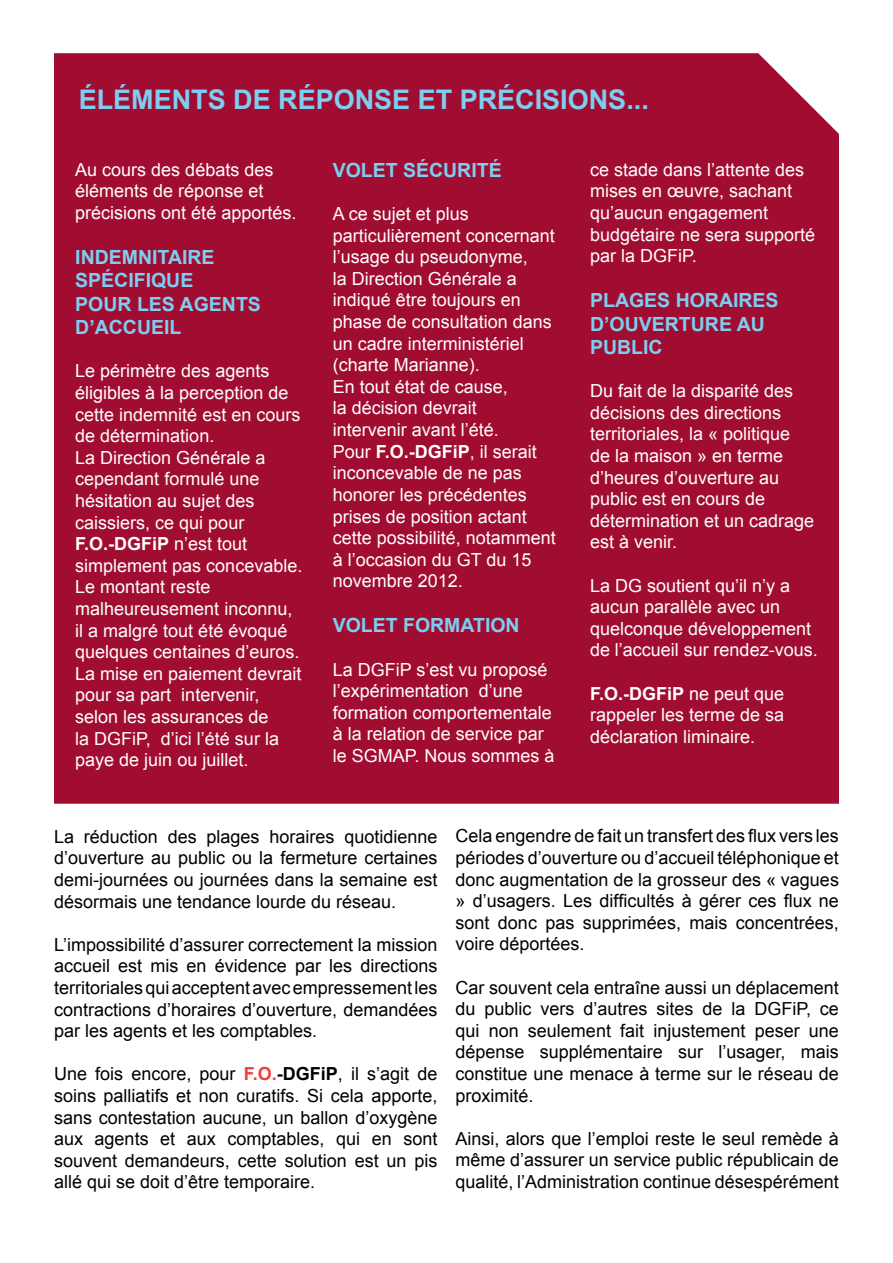
<style>
.page{position:relative;width:893px;height:1263px;background:#fff}
.page>*{position:absolute;margin:0;border:0;box-sizing:border-box;transform-origin:0 0}
.t1{font:700 27px "Arial";color:#7dcef1}
.t2{font:700 19.5px/23.4px "Arial";color:#7dcef1}
.t3{font:18px/21.6px "Arial";color:#fff}
.t4{font:18px/21.6px "Arial";color:#000;text-align:justify}
.s1{font-weight:700}
.s2{font-weight:700;color:#ef3e35}
</style>
<div class="page">
<div style="left:54px;top:53px;width:785px;height:751px;background:#a10d31"></div>
<h1 class="t1" style="left:79px;top:82px;width:572px">ÉLÉMENTS DE RÉPONSE ET PRÉCISIONS...</h1>
<p class="t3" style="left:75px;top:159px;width:223px">Au cours des débats des éléments de réponse et précisions ont été apportés.</p>
<p class="t2" style="left:75px;top:246px;width:187px">INDEMNITAIRE<br>SPÉCIFIQUE<br>POUR LES AGENTS<br>D’ACCUEIL</p>
<p class="t3" style="left:75px;top:360px;width:229px">Le périmètre des agents éligibles à la perception de cette indemnité est en cours de détermination.<br>La Direction Générale a cependant formulé une hésitation au sujet des caissiers, ce qui pour<br><span class="s1">F.O.-DGFiP</span> n’est tout simplement pas concevable.<br>Le montant reste malheureusement inconnu, il a malgré tout été évoqué quelques centaines d’euros.<br>La mise en paiement devrait pour sa part intervenir, selon les assurances de<br>la DGFiP, d’ici l’été sur la paye de juin ou juillet.</p>
<p class="t2" style="left:333px;top:159px;width:171px">VOLET SÉCURITÉ</p>
<p class="t3" style="left:333px;top:203px;width:225px">A ce sujet et plus particulièrement concernant l’usage du pseudonyme,<br>la Direction Générale a indiqué être toujours en phase de consultation dans un cadre interministériel (charte Marianne).<br>En tout état de cause,<br>la décision devrait<br>intervenir avant l’été.<br>Pour <span class="s1">F.O.-DGFiP</span>, il serait inconcevable de ne pas honorer les précédentes prises de position actant cette possibilité, notamment à l’occasion du GT du 15 novembre 2012.</p>
<p class="t2" style="left:333px;top:614px;width:189px">VOLET FORMATION</p>
<p class="t3" style="left:333px;top:659px;width:223px">La DGFiP s’est vu proposé l’expérimentation d’une formation comportementale à la relation de service par le SGMAP. Nous sommes à</p>
<p class="t3" style="left:590px;top:159px;width:227px">ce stade dans l’attente des mises en œuvre, sachant qu’aucun engagement budgétaire ne sera supporté par la DGFiP.</p>
<p class="t2" style="left:590px;top:289px;width:190px">PLAGES HORAIRES<br>D’OUVERTURE AU<br>PUBLIC</p>
<p class="t3" style="left:590px;top:380px;width:226px">Du fait de la disparité des décisions des directions territoriales, la « politique de la maison » en terme d’heures d’ouverture au public est en cours de détermination et un cadrage est à venir.</p>
<p class="t3" style="left:590px;top:575px;width:229px">La DG soutient qu’il n’y a aucun parallèle avec un quelconque développement de l’accueil sur rendez-vous.</p>
<p class="t3" style="left:590px;top:683px;width:196px;text-align:justify"><span class="s1">F.O.-DGFiP</span> ne peut que rappeler les terme de sa déclaration liminaire.</p>
<p class="t4" style="left:54px;top:826px;width:385px">La réduction des plages horaires quotidienne d’ouverture au public ou la fermeture certaines demi-journées ou journées dans la semaine est désormais une tendance lourde du réseau.</p>
<p class="t4" style="left:54px;top:934px;width:385px">L’impossibilité d’assurer correctement la mission accueil est mis en évidence par les directions territoriales qui acceptent avec empressement les contractions d’horaires d’ouverture, demandées par les agents et les comptables.</p>
<p class="t4" style="left:54px;top:1063px;width:385px">Une fois encore, pour <span class="s2">F.O.</span><span class="s1">-DGFiP</span>, il s’agit de soins palliatifs et non curatifs. Si cela apporte, sans contestation aucune, un ballon d’oxygène aux agents et aux comptables, qui en sont souvent demandeurs, cette solution est un pis allé qui se doit d’être temporaire.</p>
<p class="t4" style="left:455px;top:825px;width:385px">Cela engendre de fait un transfert des flux vers les périodes d’ouverture ou d’accueil téléphonique et donc augmentation de la grosseur des « vagues » d’usagers. Les difficultés à gérer ces flux ne sont donc pas supprimées, mais concentrées, voire déportées.</p>
<p class="t4" style="left:455px;top:977px;width:385px">Car souvent cela entraîne aussi un déplacement du public vers d’autres sites de la DGFiP, ce qui non seulement fait injustement peser une dépense supplémentaire sur l’usager, mais constitue une menace à terme sur le réseau de proximité.</p>
<p class="t4" style="left:455px;top:1128px;width:385px">Ainsi, alors que l’emploi reste le seul remède à même d’assurer un service public républicain de qualité, l’Administration continue désespérément</p>
</div>
